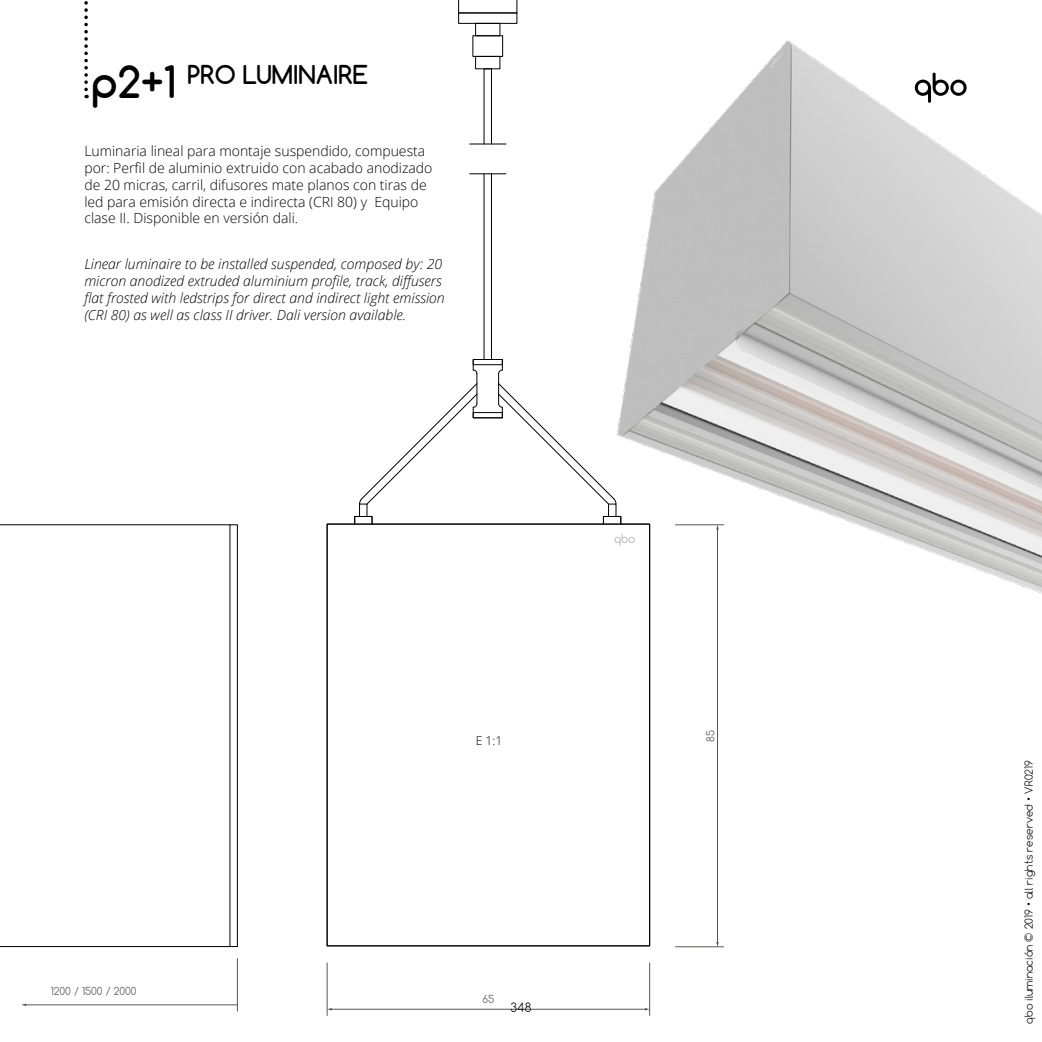
<style>
.page{position:relative;width:1042px;height:1042px;background:#fff}
.page>*{position:absolute;margin:0;border:0;box-sizing:border-box;transform-origin:0 0}
.t1{font:700 24.5px "Comfortaa";color:#000}
.t2{font:300 14px/16.8px "Open Sans";color:#000}
.t3{font:italic 300 14px/16.8px "Open Sans";color:#000}
.t4{font:300 12.25px "Open Sans";color:#000}
.t5{font:300 12.25px "Comfortaa";color:#000}
.t6{font:300 10.5px "Comfortaa";color:#000}
.t7{font:10.5px "Comfortaa";color:#706f6f}
.s1{font-size:42px}
</style>
<div class="page">
<hr style="left:717px;top:529px;width:1px;height:414px;background:#575756">
<hr style="left:675px;top:946px;width:49px;height:1px;background:#575756">
<hr style="left:25px;top:1004px;width:212px;height:1px;background:#575756">
<hr style="left:237px;top:958px;width:1px;height:53px;background:#575756">
<hr style="left:331px;top:1009px;width:315px;height:1px;background:#575756">
<hr style="left:649px;top:963px;width:1px;height:52px;background:#575756">
<hr style="left:327px;top:963px;width:1px;height:52px;background:#575756">
<svg style="left:354px;top:421px;width:85px;height:103px"></svg>
<div style="left:230px;top:524px;width:8px;height:423px;border:1px solid #000"></div>
<hr style="left:0;top:524px;width:230px;height:1px;background:#000">
<hr style="left:0;top:946px;width:230px;height:1px;background:#000">
<svg style="left:84px;top:1px;width:4px;height:88px"></svg>
<img style="left:439px;top:0;width:603px;height:615px">
<p class="t1" style="left:91px;top:59px;width:278px"><span class="s1">p2+1</span> PRO LUMINAIRE</p>
<p class="t2" style="left:84px;top:142px;width:350px">Luminaria lineal para montaje suspendido, compuesta por: Perfil de aluminio extruido con acabado anodizado de 20 micras, carril, difusores mate planos con tiras de led para emisión directa e indirecta (CRI 80) y Equipo clase II. Disponible en versión dali.</p>
<p class="t3" style="left:84px;top:255px;width:362px">Linear luminaire to be installed suspended, composed by: 20 micron anodized extruded aluminium profile, track, diffusers flat frosted with ledstrips for direct and indirect light emission (CRI 80) as well as class II driver. Dali version available.</p>
<p class="t7" style="left:51px;top:984px;width:87px">1200 / 1500 / 2000</p>
<p class="t4" style="left:476px;top:732px;width:28px">E 1:1</p>
<p class="t7" style="left:482px;top:992px;width:13px">65</p>
<p class="t5" style="left:510px;top:1000px;width:23px">348</p>
<p class="t7" style="left:704px;top:741px;width:13px;rotate:-90deg">85</p>
<p class="t6" style="left:1022px;top:1023px;width:265px;rotate:-90deg">qbo iluminación © 2019 • all rights reserved • VR0219</p>
</div>
